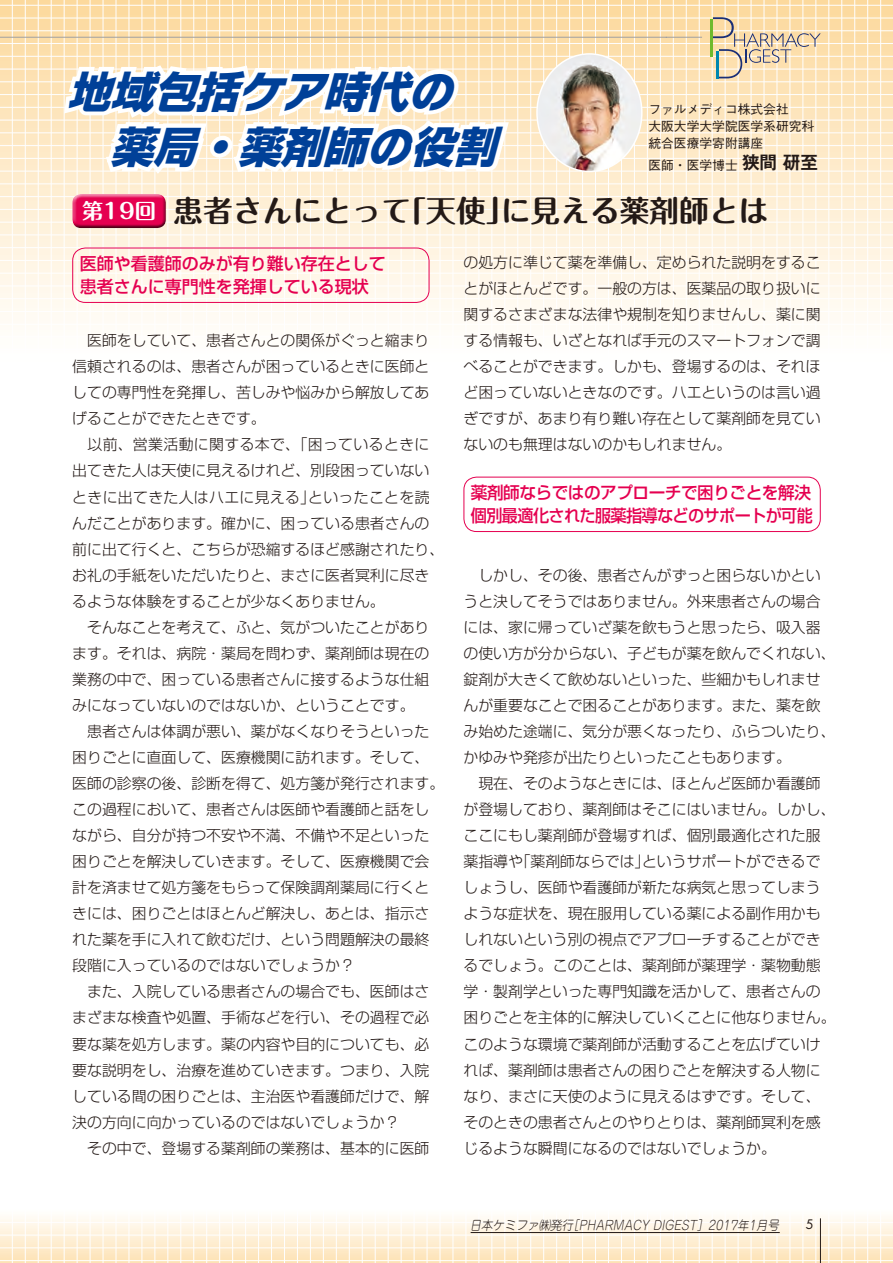
<style>
.page{position:relative;width:893px;height:1263px;background:#fff}
.page>*{position:absolute;margin:0;border:0;box-sizing:border-box;transform-origin:0 0}
.t1{font:italic 800 42.45px/55.3px "Shin Go Pro";color:#004098}
.t2{font:700 29.7px "Maru Fo Pro";color:#231916}
.t3{font:700 21.3px "Maru Fo Pro";color:#fff}
.t4{font:500 16.95px/23.4px "Shin Go Pro";letter-spacing:-.03em;color:#e50050}
.t5{font:500 16.95px/23.4px "Shin Go Pro";color:#e50050}
.t6{font:300 14.85px/26.1px "Shin Go Pro";color:#231916}
.t7{font:500 12.75px/17px "Gothic BBB Pro";color:#231916}
.t8{font:italic 300 12.75px "Jun 101 Pro";color:#231916;scale:.9 1}
.t9{font:12.75px "Futura Std";color:#231916}
.s1{font-family:"Typelabo N Std"}
.s2{font-family:"Gothic MB101 Pro De";font-weight:700;font-size:17.55px}
</style>
<div class="page">
<svg style="left:0;top:1217px;width:893px;height:46px;background:#fdeed5"></svg>
<svg style="left:0;top:0;width:893px;height:321px;background:#fdeccf"></svg>
<hr style="left:0;top:5px;width:893px;height:1px;background:#fff">
<hr style="left:0;top:18px;width:893px;height:1px;background:#fff">
<hr style="left:0;top:30px;width:893px;height:1px;background:#fff">
<hr style="left:0;top:43px;width:893px;height:1px;background:#fff">
<hr style="left:0;top:56px;width:893px;height:1px;background:#fff">
<hr style="left:0;top:69px;width:893px;height:1px;background:#fff">
<hr style="left:0;top:81px;width:893px;height:1px;background:#fff">
<hr style="left:0;top:94px;width:893px;height:1px;background:#fff">
<hr style="left:0;top:107px;width:893px;height:1px;background:#fff">
<hr style="left:0;top:120px;width:893px;height:1px;background:#fff">
<hr style="left:0;top:133px;width:893px;height:1px;background:#fff">
<hr style="left:0;top:145px;width:893px;height:1px;background:#fff">
<hr style="left:0;top:158px;width:893px;height:1px;background:#fff">
<hr style="left:0;top:171px;width:893px;height:1px;background:#fff">
<hr style="left:0;top:184px;width:893px;height:1px;background:#fff">
<hr style="left:0;top:196px;width:893px;height:1px;background:#fff">
<hr style="left:0;top:209px;width:893px;height:1px;background:#fff">
<hr style="left:0;top:222px;width:893px;height:1px;background:#fff">
<hr style="left:0;top:235px;width:893px;height:1px;background:#fff">
<hr style="left:0;top:247px;width:893px;height:1px;background:#fff">
<hr style="left:0;top:260px;width:893px;height:1px;background:#fff">
<hr style="left:0;top:273px;width:893px;height:1px;background:#fff">
<hr style="left:0;top:286px;width:893px;height:1px;background:#fff">
<hr style="left:0;top:298px;width:893px;height:1px;background:#fff">
<hr style="left:0;top:311px;width:893px;height:1px;background:#fff">
<hr style="left:0;top:1222px;width:893px;height:1px;background:#fff">
<hr style="left:0;top:1235px;width:893px;height:1px;background:#fff">
<hr style="left:0;top:1247px;width:893px;height:1px;background:#fff">
<hr style="left:0;top:1260px;width:893px;height:1px;background:#fff">
<hr style="left:90px;top:0;width:1px;height:1263px;background:#fff">
<hr style="left:180px;top:0;width:1px;height:1263px;background:#fff">
<hr style="left:271px;top:0;width:1px;height:1263px;background:#fff">
<hr style="left:362px;top:0;width:1px;height:1263px;background:#fff">
<hr style="left:453px;top:0;width:1px;height:1263px;background:#fff">
<hr style="left:543px;top:0;width:1px;height:1263px;background:#fff">
<hr style="left:634px;top:0;width:1px;height:1263px;background:#fff">
<hr style="left:725px;top:0;width:1px;height:1263px;background:#fff">
<hr style="left:815px;top:0;width:1px;height:1263px;background:#fff">
<hr style="left:12px;top:0;width:1px;height:1263px;background:#fff">
<hr style="left:103px;top:0;width:1px;height:1263px;background:#fff">
<hr style="left:193px;top:0;width:1px;height:1263px;background:#fff">
<hr style="left:284px;top:0;width:1px;height:1263px;background:#fff">
<hr style="left:375px;top:0;width:1px;height:1263px;background:#fff">
<hr style="left:466px;top:0;width:1px;height:1263px;background:#fff">
<hr style="left:556px;top:0;width:1px;height:1263px;background:#fff">
<hr style="left:647px;top:0;width:1px;height:1263px;background:#fff">
<hr style="left:738px;top:0;width:1px;height:1263px;background:#fff">
<hr style="left:828px;top:0;width:1px;height:1263px;background:#fff">
<hr style="left:25px;top:0;width:1px;height:1263px;background:#fff">
<hr style="left:116px;top:0;width:1px;height:1263px;background:#fff">
<hr style="left:206px;top:0;width:1px;height:1263px;background:#fff">
<hr style="left:297px;top:0;width:1px;height:1263px;background:#fff">
<hr style="left:388px;top:0;width:1px;height:1263px;background:#fff">
<hr style="left:479px;top:0;width:1px;height:1263px;background:#fff">
<hr style="left:569px;top:0;width:1px;height:1263px;background:#fff">
<hr style="left:660px;top:0;width:1px;height:1263px;background:#fff">
<hr style="left:751px;top:0;width:1px;height:1263px;background:#fff">
<hr style="left:841px;top:0;width:1px;height:1263px;background:#fff">
<hr style="left:38px;top:0;width:1px;height:1263px;background:#fff">
<hr style="left:129px;top:0;width:1px;height:1263px;background:#fff">
<hr style="left:219px;top:0;width:1px;height:1263px;background:#fff">
<hr style="left:310px;top:0;width:1px;height:1263px;background:#fff">
<hr style="left:401px;top:0;width:1px;height:1263px;background:#fff">
<hr style="left:491px;top:0;width:1px;height:1263px;background:#fff">
<hr style="left:582px;top:0;width:1px;height:1263px;background:#fff">
<hr style="left:673px;top:0;width:1px;height:1263px;background:#fff">
<hr style="left:764px;top:0;width:1px;height:1263px;background:#fff">
<hr style="left:854px;top:0;width:1px;height:1263px;background:#fff">
<hr style="left:51px;top:0;width:1px;height:1263px;background:#fff">
<hr style="left:142px;top:0;width:1px;height:1263px;background:#fff">
<hr style="left:232px;top:0;width:1px;height:1263px;background:#fff">
<hr style="left:323px;top:0;width:1px;height:1263px;background:#fff">
<hr style="left:414px;top:0;width:1px;height:1263px;background:#fff">
<hr style="left:504px;top:0;width:1px;height:1263px;background:#fff">
<hr style="left:595px;top:0;width:1px;height:1263px;background:#fff">
<hr style="left:686px;top:0;width:1px;height:1263px;background:#fff">
<hr style="left:777px;top:0;width:1px;height:1263px;background:#fff">
<hr style="left:867px;top:0;width:1px;height:1263px;background:#fff">
<hr style="left:64px;top:0;width:1px;height:1263px;background:#fff">
<hr style="left:155px;top:0;width:1px;height:1263px;background:#fff">
<hr style="left:245px;top:0;width:1px;height:1263px;background:#fff">
<hr style="left:336px;top:0;width:1px;height:1263px;background:#fff">
<hr style="left:427px;top:0;width:1px;height:1263px;background:#fff">
<hr style="left:517px;top:0;width:1px;height:1263px;background:#fff">
<hr style="left:608px;top:0;width:1px;height:1263px;background:#fff">
<hr style="left:699px;top:0;width:1px;height:1263px;background:#fff">
<hr style="left:790px;top:0;width:1px;height:1263px;background:#fff">
<hr style="left:880px;top:0;width:1px;height:1263px;background:#fff">
<hr style="left:77px;top:0;width:1px;height:1263px;background:#fff">
<hr style="left:168px;top:0;width:1px;height:1263px;background:#fff">
<hr style="left:258px;top:0;width:1px;height:1263px;background:#fff">
<hr style="left:349px;top:0;width:1px;height:1263px;background:#fff">
<hr style="left:440px;top:0;width:1px;height:1263px;background:#fff">
<hr style="left:530px;top:0;width:1px;height:1263px;background:#fff">
<hr style="left:621px;top:0;width:1px;height:1263px;background:#fff">
<hr style="left:712px;top:0;width:1px;height:1263px;background:#fff">
<hr style="left:803px;top:0;width:1px;height:1263px;background:#fff">
<svg style="left:710px;top:17px;width:111px;height:61px;background:#e3d1ae"></svg>
<hr style="left:666px;top:37px;width:36px;height:1px;background:#a0a0a1">
<hr style="left:0;top:37px;width:666px;height:1px;background:#a0a0a1">
<hr style="left:820px;top:1218px;width:1px;height:45px;background:#231916">
<hr style="left:471px;top:1232px;width:309px;height:1px;background:#231916">
<svg style="left:59px;top:60px;width:455px;height:120px"></svg>
<div style="left:72px;top:248px;width:357px;height:55px;border:1px solid #e50050;border-radius:13px"></div>
<div style="left:463px;top:477px;width:358px;height:55px;border:1px solid #e50050;border-radius:13px"></div>
<img style="left:537px;top:54px;width:105px;height:117px">
<div style="left:71px;top:194px;width:96px;height:29px;background:#fff;opacity:.75"></div>
<div style="left:71px;top:196px;width:96px;height:34px;background:#231916;opacity:.75"></div>
<h1 class="t1" style="left:110px;top:59px;width:402px;text-indent:-43px">地域包括<span class="s1">ケア</span>時代<span class="s1">の</span>薬局・薬剤師<span class="s1">の</span>役割</h1>
<p class="t7" style="left:648px;top:99px;width:167px">ファルメディコ株式会社<br>大阪大学大学院医学系研究科統合医療学寄附講座</p>
<p class="t7" style="left:648px;top:155px;width:171px">医師・医学博士<span class="s2">狭間 研至</span></p>
<h3 class="t3" style="left:82px;top:194px;width:76px">第19回</h3>
<h2 class="t2" style="left:173px;top:187px;width:597px">患者さんにとって「天使」に見える薬剤師とは</h2>
<p class="t5" style="left:80px;top:250px;width:308px">医師や看護師のみが有り難い存在として患者さんに専門性を発揮している現状</p>
<p class="t6" style="left:72px;top:326px;width:374px">　医師をしていて、患者さんとの関係がぐっと縮まり信頼されるのは、患者さんが困っているときに医師としての専門性を発揮し、苦しみや悩みから解放してあげることができたときです。<br>　以前、営業活動に関する本で、「困っているときに出てきた人は天使に見えるけれど、別段困っていないときに出てきた人はハエに見える」といったことを読んだことがあります。確かに、困っている患者さんの前に出て行くと、こちらが恐縮するほど感謝されたり、お礼の手紙をいただいたりと、まさに医者冥利に尽きるような体験をすることが少なくありません。<br>　そんなことを考えて、ふと、気がついたことがあります。それは、病院・薬局を問わず、薬剤師は現在の業務の中で、困っている患者さんに接するような仕組みになっていないのではないか、ということです。<br>　患者さんは体調が悪い、薬がなくなりそうといった困りごとに直面して、医療機関に訪れます。そして、医師の診察の後、診断を得て、処方箋が発行されます。この過程において、患者さんは医師や看護師と話をしながら、自分が持つ不安や不満、不備や不足といった困りごとを解決していきます。そして、医療機関で会計を済ませて処方箋をもらって保険調剤薬局に行くときには、困りごとはほとんど解決し、あとは、指示された薬を手に入れて飲むだけ、という問題解決の最終段階に入っているのではないでしょうか？<br>　また、入院している患者さんの場合でも、医師はさまざまな検査や処置、手術などを行い、その過程で必要な薬を処方します。薬の内容や目的についても、必要な説明をし、治療を進めていきます。つまり、入院している間の困りごとは、主治医や看護師だけで、解決の方向に向かっているのではないでしょうか？<br>　その中で、登場する薬剤師の業務は、基本的に医師</p>
<p class="t6" style="left:463px;top:248px;width:359px;text-align:justify">の処方に準じて薬を準備し、定められた説明をすることがほとんどです。一般の方は、医薬品の取り扱いに関するさまざまな法律や規制を知りませんし、薬に関する情報も、いざとなれば手元のスマートフォンで調べることができます。しかも、登場するのは、それほど困っていないときなのです。ハエというのは言い過ぎですが、あまり有り難い存在として薬剤師を見ていないのも無理はないのかもしれません。</p>
<p class="t4" style="left:471px;top:479px;width:343px">薬剤師ならではのアプローチで困りごとを解決個別最適化された服薬指導などのサポートが可能</p>
<p class="t6" style="left:463px;top:560px;width:374px">　しかし、その後、患者さんがずっと困らないかというと決してそうではありません。外来患者さんの場合には、家に帰っていざ薬を飲もうと思ったら、吸入器の使い方が分からない、子どもが薬を飲んでくれない、錠剤が大きくて飲めないといった、些細かもしれませんが重要なことで困ることがあります。また、薬を飲み始めた途端に、気分が悪くなったり、ふらついたり、かゆみや発疹が出たりといったこともあります。<br>　現在、そのようなときには、ほとんど医師か看護師が登場しており、薬剤師はそこにはいません。しかし、ここにもし薬剤師が登場すれば、個別最適化された服薬指導や「薬剤師ならでは」というサポートができるでしょうし、医師や看護師が新たな病気と思ってしまうような症状を、現在服用している薬による副作用かもしれないという別の視点でアプローチすることができるでしょう。このことは、薬剤師が薬理学・薬物動態学・製剤学といった専門知識を活かして、患者さんの困りごとを主体的に解決していくことに他なりません。このような環境で薬剤師が活動することを広げていければ、薬剤師は患者さんの困りごとを解決する人物になり、まさに天使のように見えるはずです。そして、そのときの患者さんとのやりとりは、薬剤師冥利を感じるような瞬間になるのではないでしょうか。</p>
<p class="t8" style="left:470px;top:1214px;width:348px">日本ケミファ㈱発行［PHARMACY DIGEST］2017年1月号</p>
<p class="t9" style="left:806px;top:1216px;width:9px">5</p>
</div>
